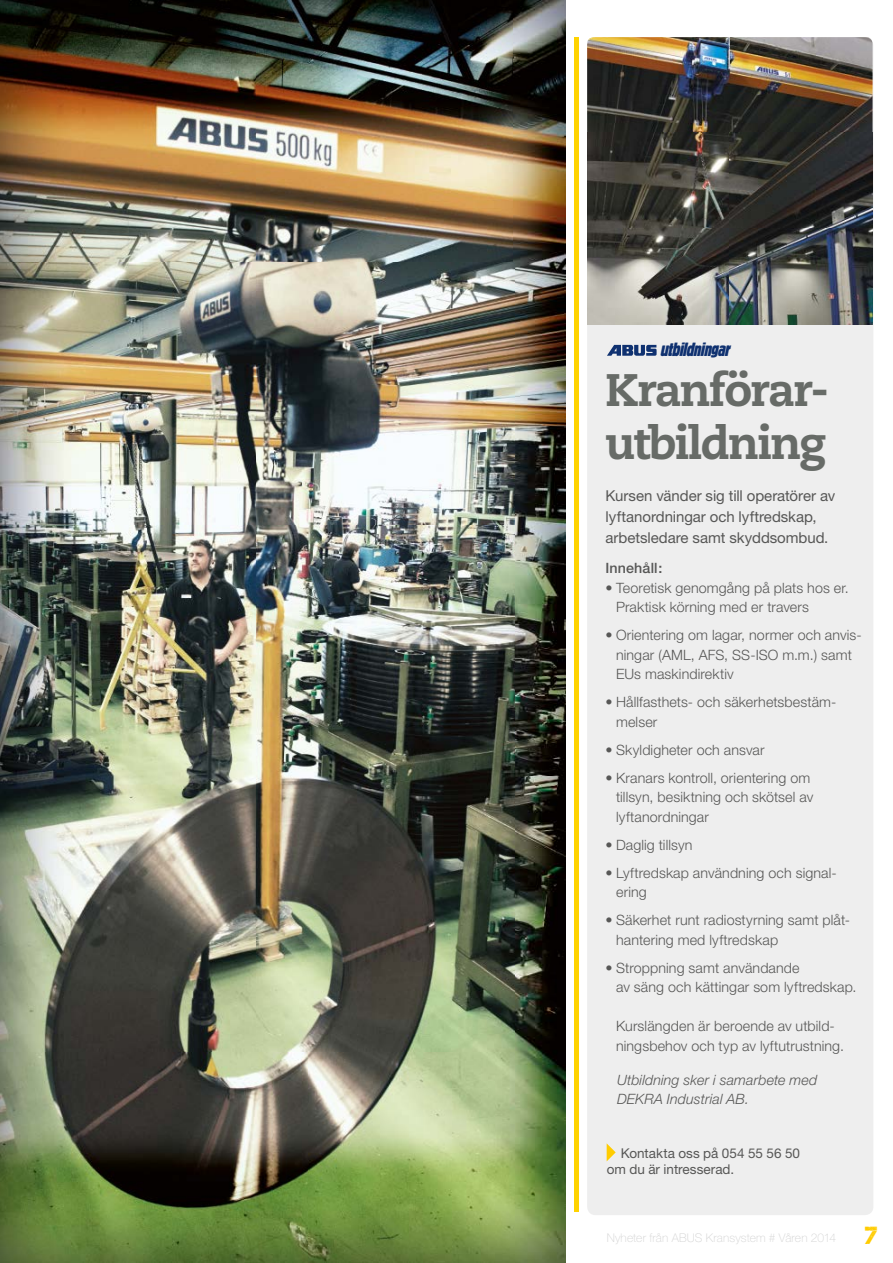
<style>
.page{position:relative;width:893px;height:1263px;background:#fff}
.page>*{position:absolute;margin:0;border:0;box-sizing:border-box;transform-origin:0 0}
.t1{font:800 45.45px/52.9px "Caecilia";letter-spacing:-.04em;color:#676b67}
.t2{font:18.9px "Block BE Extra Cn It";letter-spacing:-.01em;color:#0f3170}
.t3{font:15px/21px "Helvetica Neue";letter-spacing:-.005em;color:#575756}
.t4{font:300 14.25px/19.5px "Helvetica Neue";letter-spacing:.01em;color:#575756}
.t5{font:italic 300 14.25px/19.5px "Helvetica Neue";letter-spacing:.005em;color:#575756}
.t6{font:500 14.25px "Helvetica Neue";letter-spacing:.01em;color:#575756}
.t7{font:13.5px/16.5px "Helvetica Neue";color:#575756}
.t8{font:100 12px "Helvetica Neue";letter-spacing:.01em;color:#d2d2d2}
.s1{font-family:"Captureit";font-weight:400;font-size:24.6px;color:#fc0}
</style>
<div class="page">
<img style="left:0;top:0;width:565px;height:1263px">
<div style="left:574px;top:37px;width:5px;height:1174px;background:#ffd300"></div>
<div style="left:587px;top:37px;width:286px;height:1178px;background:#eee;border-radius:9px"></div>
<svg style="left:607px;top:1144px;width:9px;height:17px"></svg>
<svg style="left:607px;top:345px;width:50px;height:11px"></svg>
<img style="left:587px;top:37px;width:286px;height:287px">
<h2 class="t2" style="left:660px;top:338px;width:70px">utbildningar</h2>
<h1 class="t1" style="left:605px;top:364px;width:226px">Kranförar&shy;utbildning</h1>
<p class="t3" style="left:606px;top:485px;width:231px">Kursen vänder sig till operatörer av lyftanordningar och lyftredskap, arbetsledare samt skyddsombud.</p>
<p class="t6" style="left:606px;top:560px;width:58px">Innehåll:</p>
<p class="t4" style="left:616px;top:578px;width:234px;text-indent:-11px">• Teoretisk genomgång på plats hos er.<br>Praktisk körning med er travers</p>
<p class="t4" style="left:616px;top:625px;width:247px;text-indent:-11px">• Orientering om lagar, normer och anvis&shy;ningar (AML, AFS, SS-ISO m.m.) samt<br>EUs maskindirektiv</p>
<p class="t4" style="left:616px;top:692px;width:222px;text-indent:-11px">• Hållfasthets- och säkerhetsbestäm&shy;melser</p>
<p class="t4" style="left:606px;top:740px;width:161px">• Skyldigheter och ansvar</p>
<p class="t4" style="left:616px;top:768px;width:199px;text-indent:-11px">• Kranars kontroll, orientering om tillsyn, besiktning och skötsel av lyftanordningar</p>
<p class="t4" style="left:606px;top:835px;width:88px">• Daglig tillsyn</p>
<p class="t4" style="left:616px;top:863px;width:222px;text-indent:-11px">• Lyftredskap användning och signal&shy;ering</p>
<p class="t4" style="left:616px;top:910px;width:235px;text-indent:-11px">• Säkerhet runt radiostyrning samt plåt&shy;hantering med lyftredskap</p>
<p class="t4" style="left:616px;top:958px;width:242px;text-indent:-11px">• Stroppning samt användande<br>av säng och kättingar som lyftredskap.</p>
<p class="t4" style="left:616px;top:1016px;width:229px">Kurslängden är beroende av utbild&shy;ningsbehov och typ av lyftutrustning.</p>
<p class="t5" style="left:617px;top:1070px;width:202px">Utbildning sker i samarbete med<br>DEKRA Industrial AB.</p>
<p class="t7" style="left:607px;top:1144px;width:195px;text-indent:14px">Kontakta oss på 054 55 56 50 om du är intresserad.</p>
<p class="t8" style="left:607px;top:1231px;width:273px">Nyheter från ABUS Kransystem # Våren 2014 <span class="s1">7</span></p>
</div>
